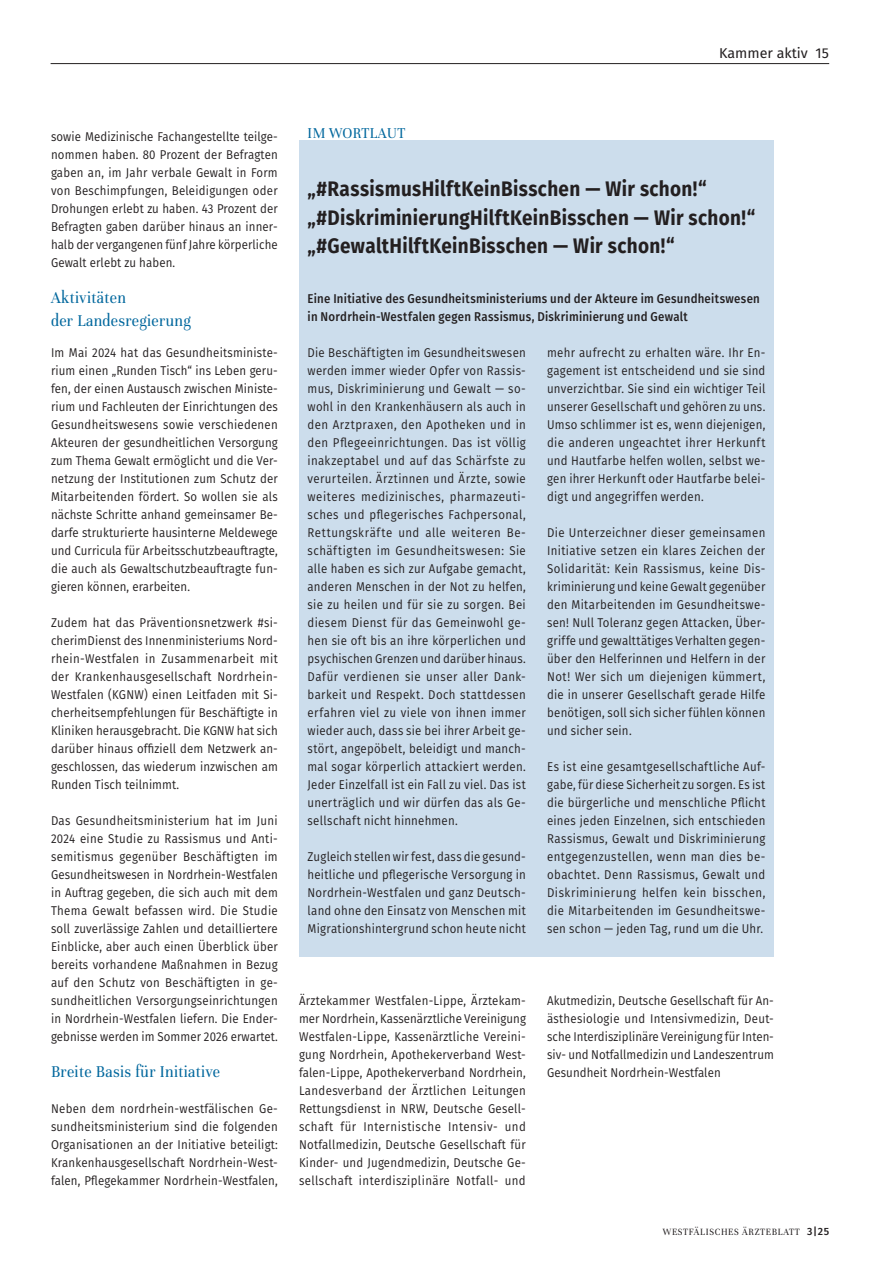
<style>
.page{position:relative;width:893px;height:1263px;background:#fff}
.page>*{position:absolute;margin:0;border:0;box-sizing:border-box;transform-origin:0 0}
.t1{font:700 21px/28.5px "Fira Sans";letter-spacing:.02em;color:#231f20;scale:.9 1}
.t2{font:18px/22.5px "Unna";letter-spacing:.02em;color:#00679d;scale:.9 1}
.t3{font:16.5px "Unna";letter-spacing:.03em;color:#00679d;scale:.9 1}
.t4{font:14.25px "Fira Sans";color:#231f20}
.t5{font:12.75px/18px "Fira Sans";letter-spacing:.015em;color:#231f20;text-align:justify;scale:.9 1}
.t6{font:500 12.75px/18px "Fira Sans";letter-spacing:.02em;color:#231f20;scale:.9 1}
.t7{font:10.5px "Unna";letter-spacing:.07em;color:#231f20;scale:.9 1}
.s1{font-family:"Fira Sans";font-weight:500}
</style>
<div class="page">
<hr style="left:51px;top:63px;width:778px;height:1px;background:#231f20">
<div style="left:299px;top:140px;width:475px;height:817px;background:#ccddec"></div>
<p class="t4" style="left:719px;top:43px;width:111px">Kammer aktiv 15</p>
<p class="t5" style="left:51px;top:128px;width:253px">sowie Medizinische Fachangestellte teilge-</p>
<p class="t3" style="left:308px;top:121px;width:110px">IM WORTLAUT</p>
<p class="t5" style="left:51px;top:146px;width:253px">nommen haben. 80 Prozent der Befragten gaben an, im Jahr verbale Gewalt in Form von Beschimpfungen, Beleidigungen oder Drohungen erlebt zu haben. 43 Prozent der Befragten gaben darüber hinaus an inner&shy;halb der vergangenen fünf Jahre körperliche Gewalt erlebt zu haben.</p>
<h2 class="t2" style="left:51px;top:285px;width:157px">Aktivitäten<br>der Landesregierung</h2>
<p class="t5" style="left:51px;top:344px;width:254px">Im Mai 2024 hat das Gesundheitsministe&shy;rium einen „Runden Tisch“ ins Leben geru&shy;fen, der einen Austausch zwischen Ministe&shy;rium und Fachleuten der Einrichtungen des Gesundheitswesens sowie verschiedenen Akteuren der gesundheitlichen Versorgung zum Thema Gewalt ermöglicht und die Ver&shy;netzung der Institutionen zum Schutz der Mitarbeitenden fördert. So wollen sie als nächste Schritte anhand gemeinsamer Be&shy;darfe strukturierte hausinterne Meldewege und Curricula für Arbeitsschutzbeauftragte, die auch als Gewaltschutzbeauftragte fun&shy;gieren können, erarbeiten.</p>
<p class="t5" style="left:51px;top:614px;width:253px">Zudem hat das Präventionsnetzwerk #si&shy;cherimDienst des Innenministeriums Nord&shy;rhein-Westfalen in Zusammenarbeit mit der Krankenhausgesellschaft Nordrhein-Westfalen (KGNW) einen Leitfaden mit Si&shy;cherheitsempfehlungen für Beschäftigte in Kliniken herausgebracht. Die KGNW hat sich darüber hinaus offiziell dem Netzwerk an&shy;geschlossen, das wiederum inzwischen am Runden Tisch teilnimmt.</p>
<p class="t5" style="left:51px;top:812px;width:254px">Das Gesundheitsministerium hat im Juni 2024 eine Studie zu Rassismus und Anti&shy;semitismus gegenüber Beschäftigten im Gesundheitswesen in Nordrhein-Westfalen in Auftrag gegeben, die sich auch mit dem Thema Gewalt befassen wird. Die Studie soll zuverlässige Zahlen und detailliertere Einblicke, aber auch einen Überblick über bereits vorhandene Maßnahmen in Bezug auf den Schutz von Beschäftigten in ge&shy;sundheitlichen Versorgungseinrichtungen in Nordrhein-Westfalen liefern. Die Ender&shy;gebnisse werden im Sommer 2026 erwartet.</p>
<h2 class="t2" style="left:51px;top:1059px;width:189px">Breite Basis für Initiative</h2>
<p class="t5" style="left:51px;top:1100px;width:254px">Neben dem nordrhein-westfälischen Ge&shy;sundheitsministerium sind die folgenden Organisationen an der Initiative beteiligt:<br>Krankenhausgesellschaft Nordrhein-West&shy;falen, Pflegekammer Nordrhein-Westfalen,</p>
<h1 class="t1" style="left:308px;top:173px;width:499px">„#RassismusHilftKeinBisschen — Wir schon!“ „#DiskriminierungHilftKeinBisschen — Wir schon!“ „#GewaltHilftKeinBisschen — Wir schon!“</h1>
<p class="t6" style="left:308px;top:289px;width:504px">Eine Initiative des Gesundheitsministeriums und der Akteure im Gesundheitswesen in Nordrhein-Westfalen gegen Rassismus, Diskriminierung und Gewalt</p>
<p class="t5" style="left:308px;top:344px;width:244px">Die Beschäftigten im Gesundheitswesen werden immer wieder Opfer von Rassis&shy;mus, Diskriminierung und Gewalt — so&shy;wohl in den Krankenhäusern als auch in den Arztpraxen, den Apotheken und in den Pflegeeinrichtungen. Das ist völlig inakzeptabel und auf das Schärfste zu verurteilen. Ärztinnen und Ärzte, sowie weiteres medizinisches, pharmazeuti&shy;sches und pflegerisches Fachpersonal, Rettungskräfte und alle weiteren Be&shy;schäftigten im Gesundheitswesen: Sie alle haben es sich zur Aufgabe gemacht, anderen Menschen in der Not zu helfen, sie zu heilen und für sie zu sorgen. Bei diesem Dienst für das Gemeinwohl ge&shy;hen sie oft bis an ihre körperlichen und psychischen Grenzen und darüber hinaus.<br>Dafür verdienen sie unser aller Dank&shy;barkeit und Respekt. Doch stattdessen erfahren viel zu viele von ihnen immer wieder auch, dass sie bei ihrer Arbeit ge&shy;stört, angepöbelt, beleidigt und manch&shy;mal sogar körperlich attackiert werden.<br>Jeder Einzelfall ist ein Fall zu viel. Das ist unerträglich und wir dürfen das als Ge&shy;sellschaft nicht hinnehmen.</p>
<p class="t5" style="left:308px;top:848px;width:244px">Zugleich stellen wir fest, dass die gesund&shy;heitliche und pflegerische Versorgung in Nordrhein-Westfalen und ganz Deutsch&shy;land ohne den Einsatz von Menschen mit Migrationshintergrund schon heute nicht</p>
<p class="t5" style="left:547px;top:344px;width:244px">mehr aufrecht zu erhalten wäre. Ihr En&shy;gagement ist entscheidend und sie sind unverzichtbar. Sie sind ein wichtiger Teil unserer Gesellschaft und gehören zu uns.<br>Umso schlimmer ist es, wenn diejenigen, die anderen ungeachtet ihrer Herkunft und Hautfarbe helfen wollen, selbst we&shy;gen ihrer Herkunft oder Hautfarbe belei&shy;digt und angegriffen werden.</p>
<p class="t5" style="left:547px;top:524px;width:244px">Die Unterzeichner dieser gemeinsamen Initiative setzen ein klares Zeichen der Solidarität: Kein Rassismus, keine Dis&shy;kriminierung und keine Gewalt gegenüber den Mitarbeitenden im Gesundheitswe&shy;sen! Null Toleranz gegen Attacken, Über&shy;griffe und gewalttätiges Verhalten gegen&shy;über den Helferinnen und Helfern in der Not! Wer sich um diejenigen kümmert, die in unserer Gesellschaft gerade Hilfe benötigen, soll sich sicher fühlen können und sicher sein.</p>
<p class="t5" style="left:547px;top:758px;width:244px">Es ist eine gesamtgesellschaftliche Auf&shy;gabe, für diese Sicherheit zu sorgen. Es ist die bürgerliche und menschliche Pflicht eines jeden Einzelnen, sich entschieden Rassismus, Gewalt und Diskriminierung entgegenzustellen, wenn man dies be&shy;obachtet. Denn Rassismus, Gewalt und Diskriminierung helfen kein bisschen, die Mitarbeitenden im Gesundheitswe&shy;sen schon — jeden Tag, rund um die Uhr.</p>
<p class="t5" style="left:299px;top:992px;width:254px">Ärztekammer Westfalen-Lippe, Ärztekam&shy;mer Nordrhein, Kassenärztliche Vereinigung Westfalen-Lippe, Kassenärztliche Vereini&shy;gung Nordrhein, Apothekerverband West&shy;falen-Lippe, Apothekerverband Nordrhein, Landesverband der Ärztlichen Leitungen Rettungsdienst in NRW, Deutsche Gesell&shy;schaft für Internistische Intensiv- und Notfallmedizin, Deutsche Gesellschaft für Kinder- und Jugendmedizin, Deutsche Ge&shy;sellschaft interdisziplinäre Notfall- und</p>
<p class="t5" style="left:547px;top:992px;width:254px">Akutmedizin, Deutsche Gesellschaft für An&shy;ästhesiologie und Intensivmedizin, Deut&shy;sche Interdisziplinäre Vereinigung für Inten&shy;siv- und Notfallmedizin und Landeszentrum Gesundheit Nordrhein-Westfalen</p>
<p class="t7" style="left:663px;top:1224px;width:186px">WESTFÄLISCHES ÄRZTEBLATT <span class="s1">3|25</span></p>
</div>
